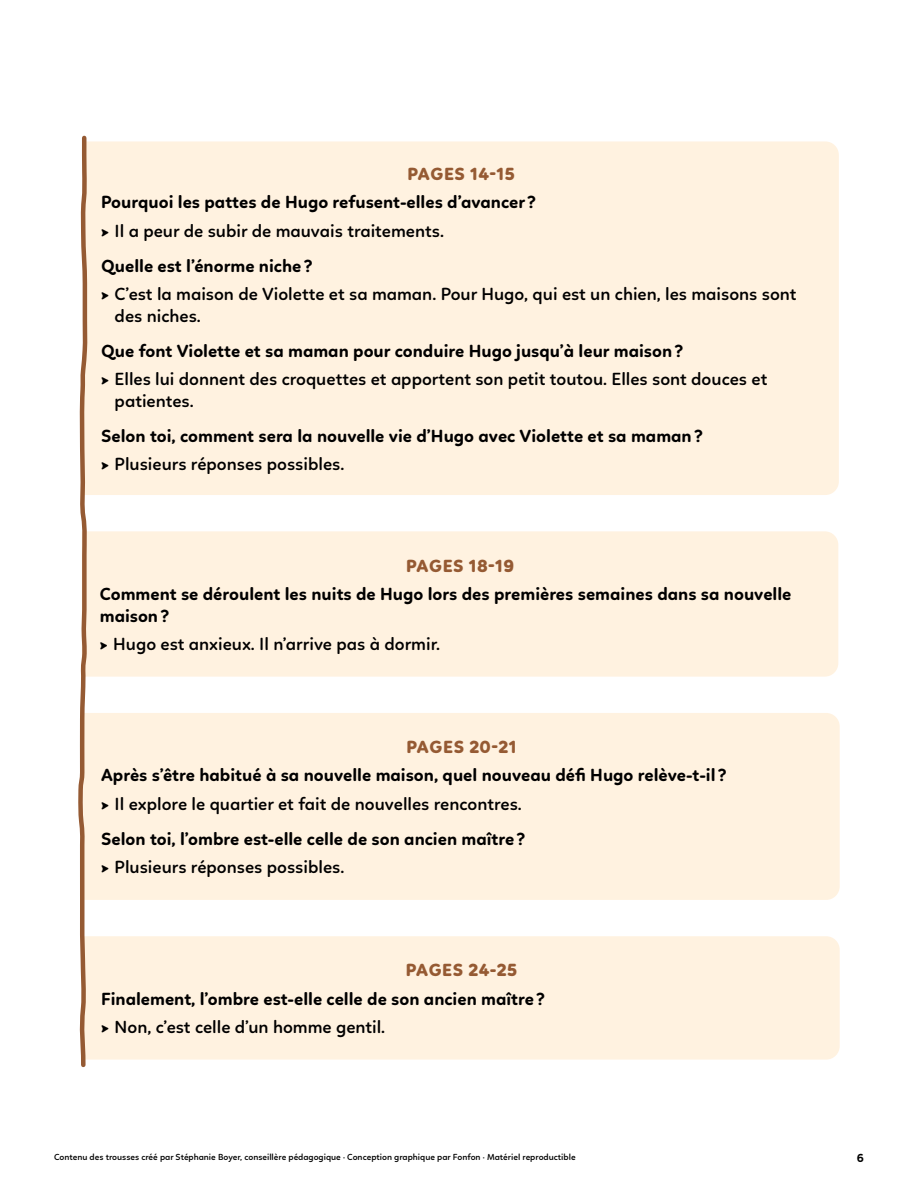
<style>
.page{position:relative;width:918px;height:1188px;background:#fff}
.page>*{position:absolute;margin:0;border:0;box-sizing:border-box;transform-origin:0 0}
.t1{font:700 18px/21.6px "Linotte";color:#000}
.t2{font:600 18px/21.6px "Linotte";color:#000}
.t3{font:800 18px "Linotte";letter-spacing:.025em;color:#955a33}
.t4{font:700 12px "Linotte";color:#000}
.t5{font:600 9px "Linotte";color:#000}
</style>
<div class="page">
<div style="left:90px;top:141px;width:749px;height:354px;background:#fff2e0"></div>
<div style="left:90px;top:936px;width:750px;height:124px;background:#fff2e0"></div>
<div style="left:90px;top:531px;width:748px;height:146px;background:#fff2e0"></div>
<div style="left:90px;top:713px;width:750px;height:187px;background:#fff2e0"></div>
<svg style="left:78px;top:135px;width:12px;height:933px"></svg>
<p class="t3" style="left:407px;top:163px;width:109px">PAGES 14-15</p>
<p class="t1" style="left:101px;top:191px;width:436px">Pourquoi les pattes de Hugo refusent-elles d’avancer?</p>
<p class="t2" style="left:101px;top:220px;width:344px">► Il a peur de subir de mauvais traitements.</p>
<p class="t1" style="left:101px;top:255px;width:213px">Quelle est l’énorme niche?</p>
<p class="t2" style="left:115px;top:283px;width:683px;text-indent:-14px">► C’est la maison de Violette et sa maman. Pour Hugo, qui est un chien, les maisons sont des niches.</p>
<p class="t1" style="left:101px;top:340px;width:584px">Que font Violette et sa maman pour conduire Hugo jusqu’à leur maison?</p>
<p class="t2" style="left:115px;top:368px;width:654px;text-indent:-14px">► Elles lui donnent des croquettes et apportent son petit toutou. Elles sont douces et patientes.</p>
<p class="t1" style="left:101px;top:425px;width:603px">Selon toi, comment sera la nouvelle vie d’Hugo avec Violette et sa maman?</p>
<p class="t2" style="left:101px;top:453px;width:245px">► Plusieurs réponses possibles.</p>
<p class="t3" style="left:406px;top:555px;width:110px">PAGES 18-19</p>
<p class="t1" style="left:100px;top:583px;width:693px">Comment se déroulent les nuits de Hugo lors des premières semaines dans sa nouvelle maison?</p>
<p class="t2" style="left:100px;top:633px;width:342px">► Hugo est anxieux. Il n’arrive pas à dormir.</p>
<p class="t3" style="left:406px;top:736px;width:112px">PAGES 20-21</p>
<p class="t1" style="left:101px;top:764px;width:627px">Après s’être habitué à sa nouvelle maison, quel nouveau défi Hugo relève-t-il ?</p>
<p class="t2" style="left:101px;top:793px;width:422px">► Il explore le quartier et fait de nouvelles rencontres.</p>
<p class="t1" style="left:101px;top:828px;width:426px">Selon toi, l’ombre est-elle celle de son ancien maître?</p>
<p class="t2" style="left:101px;top:856px;width:245px">► Plusieurs réponses possibles.</p>
<p class="t3" style="left:406px;top:959px;width:113px">PAGES 24-25</p>
<p class="t1" style="left:101px;top:988px;width:445px">Finalement, l’ombre est-elle celle de son ancien maître?</p>
<p class="t2" style="left:101px;top:1016px;width:286px">► Non, c’est celle d’un homme gentil.</p>
<p class="t5" style="left:54px;top:1152px;width:523px">Contenu des trousses créé par Stéphanie Boyer, conseillère pédagogique · Conception graphique par Fonfon · Matériel reproductible</p>
<p class="t4" style="left:857px;top:1151px;width:9px">6</p>
</div>
